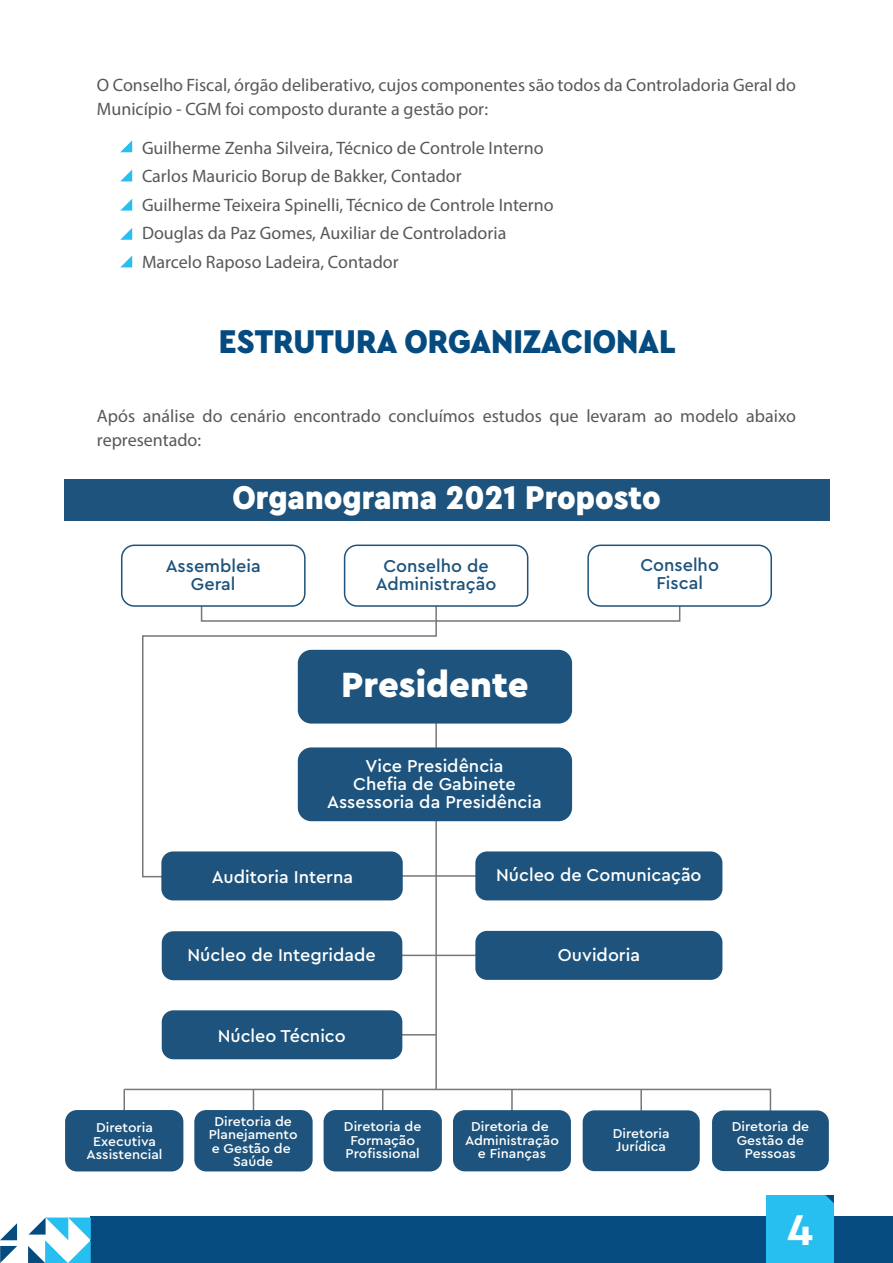
<style>
.page{position:relative;width:893px;height:1263px;background:#fff}
.page>*{position:absolute;margin:0;border:0;box-sizing:border-box;transform-origin:0 0}
.t1{font:700 45px "Cera Pro";color:#fff}
.t2{font:900 36.75px "Cera Pro";color:#fff}
.t3{font:900 34.5px "Cera Compact Pro";color:#054b7f}
.t4{font:900 34.5px "Cera Compact Pro";color:#fff}
.t5{font:18px/28.5px "Myriad Pro";color:#57585a}
.t6{font:500 18px/18px "Cera Pro";color:#fff;text-align:center}
.t7{font:500 18px/18px "Cera Pro";color:#1d537c;text-align:center}
.t8{font:500 13.5px/13.5px "Cera Pro";color:#fff;text-align:center;scale:1.04 1}
</style>
<div class="page">
<svg style="left:120px;top:228px;width:12px;height:12px"></svg>
<svg style="left:120px;top:255px;width:12px;height:12px"></svg>
<svg style="left:120px;top:199px;width:12px;height:12px"></svg>
<svg style="left:120px;top:169px;width:12px;height:12px"></svg>
<svg style="left:120px;top:140px;width:12px;height:12px"></svg>
<div style="left:64px;top:479px;width:766px;height:42px;background:#1d537c"></div>
<hr style="left:640px;top:1089px;width:2px;height:26px;background:#74787b">
<hr style="left:511px;top:1089px;width:2px;height:26px;background:#74787b">
<svg style="left:382px;top:1090px;width:1px;height:20px"></svg>
<svg style="left:253px;top:1090px;width:1px;height:20px"></svg>
<hr style="left:124px;top:1089px;width:646px;height:1px;background:#74787b">
<hr style="left:123px;top:1089px;width:2px;height:26px;background:#74787b">
<svg style="left:770px;top:1089px;width:1px;height:21px"></svg>
<div style="left:194px;top:1110px;width:119px;height:61px;background:#1d537c;border-radius:12px"></div>
<div style="left:324px;top:1110px;width:118px;height:61px;background:#1d537c;border-radius:12px"></div>
<div style="left:453px;top:1110px;width:118px;height:61px;background:#1d537c;border-radius:12px"></div>
<div style="left:583px;top:1110px;width:117px;height:61px;background:#1d537c;border-radius:12px"></div>
<div style="left:712px;top:1110px;width:117px;height:61px;background:#1d537c;border-radius:12px"></div>
<hr style="left:383px;top:1034px;width:53px;height:1px;background:#74787b">
<hr style="left:391px;top:875px;width:89px;height:2px;background:#74787b">
<hr style="left:391px;top:955px;width:89px;height:1px;background:#74787b">
<svg style="left:142px;top:574px;width:296px;height:304px"></svg>
<div style="left:201px;top:592px;width:479px;height:30px;border:2px solid #74787b"></div>
<hr style="left:435px;top:693px;width:2px;height:396px;background:#74787b">
<div style="left:298px;top:650px;width:274px;height:73px;background:#1d537c;border-radius:14px"></div>
<div style="left:298px;top:747px;width:274px;height:74px;background:#1d537c;border-radius:14px"></div>
<div style="left:162px;top:931px;width:240px;height:49px;background:#1d537c;border-radius:12px"></div>
<div style="left:162px;top:1010px;width:240px;height:49px;background:#1d537c;border-radius:12px"></div>
<div style="left:161px;top:851px;width:242px;height:49px;background:#1d537c;border-radius:12px"></div>
<div style="left:475px;top:851px;width:247px;height:49px;background:#1d537c;border-radius:12px"></div>
<div style="left:475px;top:931px;width:247px;height:49px;background:#1d537c;border-radius:12px"></div>
<div style="left:65px;top:1110px;width:118px;height:61px;background:#1d537c;border-radius:12px"></div>
<div style="left:122px;top:545px;width:183px;height:61px;background:#fff;border-radius:13px"></div>
<div style="left:121px;top:544px;width:185px;height:63px;border:2px solid #1d537c;border-radius:13px"></div>
<div style="left:345px;top:545px;width:183px;height:61px;background:#fff;border-radius:13px"></div>
<div style="left:344px;top:544px;width:184px;height:63px;border:2px solid #1d537c;border-radius:13px"></div>
<div style="left:588px;top:545px;width:183px;height:61px;background:#fff;border-radius:13px"></div>
<div style="left:587px;top:544px;width:185px;height:63px;border:2px solid #1d537c;border-radius:13px"></div>
<div style="left:91px;top:1216px;width:802px;height:47px;background:#054b7f"></div>
<svg style="left:0;top:1223px;width:17px;height:17px"></svg>
<svg style="left:28px;top:1217px;width:63px;height:46px"></svg>
<svg style="left:0;top:1246px;width:17px;height:17px"></svg>
<div style="left:766px;top:1195px;width:68px;height:67px;background:#26bff0"></div>
<svg style="left:825px;top:1195px;width:9px;height:8px"></svg>
<p class="t5" style="left:97px;top:72px;width:700px;line-height:24px">O Conselho Fiscal, órgão deliberativo, cujos componentes são todos da Controladoria Geral do<br>Município - CGM foi composto durante a gestão por:</p>
<p class="t5" style="left:142px;top:133px;width:413px">Guilherme Zenha Silveira, Técnico de Controle Interno Carlos Mauricio Borup de Bakker, Contador<br>Guilherme Teixeira Spinelli, Técnico de Controle Interno Douglas da Paz Gomes, Auxiliar de Controladoria Marcelo Raposo Ladeira, Contador</p>
<h3 class="t3" style="left:219px;top:318px;width:458px">ESTRUTURA ORGANIZACIONAL</h3>
<p class="t5" style="left:97px;top:403px;width:700px;line-height:24px">Após análise do cenário encontrado concluímos estudos que levaram ao modelo abaixo representado:</p>
<h3 class="t4" style="left:233px;top:474px;width:430px">Organograma 2021 Proposto</h3>
<p class="t7" style="left:166px;top:556px;width:97px">Assembleia<br>Geral</p>
<p class="t7" style="left:640px;top:556px;width:80px">Conselho<br>Fiscal</p>
<p class="t7" style="left:376px;top:556px;width:122px">Conselho de<br>Administração</p>
<h2 class="t2" style="left:341px;top:660px;width:189px">Presidente</h2>
<p class="t6" style="left:327px;top:756px;width:216px">Vice Presidência<br>Chefia de Gabinete<br>Assessoria da Presidência</p>
<p class="t6" style="left:212px;top:867px;width:143px">Auditoria Interna</p>
<p class="t6" style="left:496px;top:865px;width:207px">Núcleo de Comunicação</p>
<p class="t6" style="left:188px;top:945px;width:190px">Núcleo de Integridade</p>
<p class="t6" style="left:218px;top:1026px;width:129px">Núcleo Técnico</p>
<p class="t6" style="left:558px;top:945px;width:84px">Ouvidoria</p>
<p class="t8" style="left:87px;top:1120px;width:75px">Diretoria<br>Executiva<br>Assistencial</p>
<p class="t8" style="left:209px;top:1113px;width:87px">Diretoria de<br>Planejamento e Gestão de<br>Saúde</p>
<p class="t8" style="left:344px;top:1119px;width:76px">Diretoria de<br>Formação<br>Profissional</p>
<p class="t8" style="left:465px;top:1119px;width:92px">Diretoria de<br>Administração e Finanças</p>
<p class="t8" style="left:613px;top:1126px;width:56px;text-align:left">Diretoria<br>Jurídica</p>
<p class="t8" style="left:732px;top:1119px;width:76px">Diretoria de<br>Gestão de<br>Pessoas</p>
<h1 class="t1" style="left:787px;top:1200px;width:27px">4</h1>
</div>
